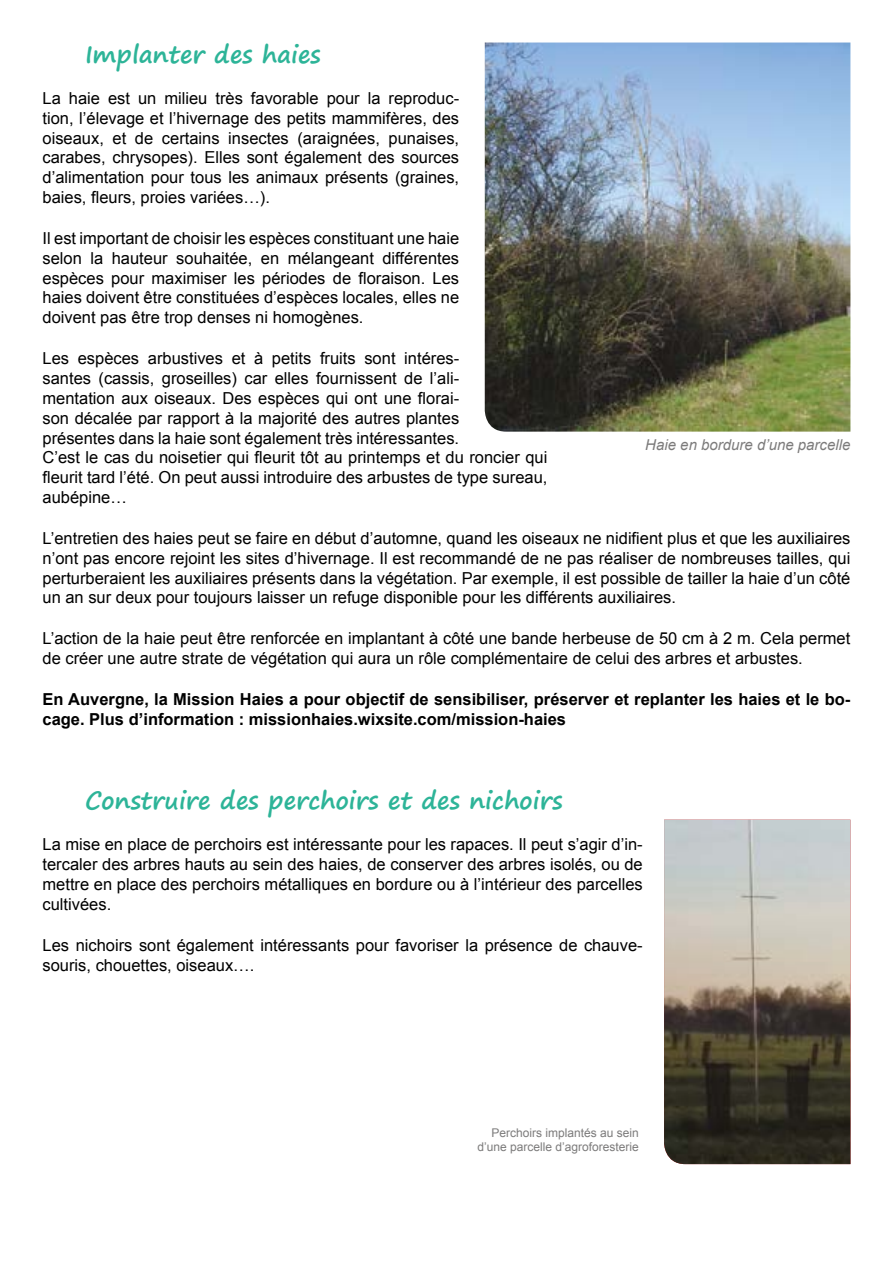
<style>
.page{position:relative;width:893px;height:1263px;background:#fff}
.page>*{position:absolute;margin:0;border:0;box-sizing:border-box;transform-origin:0 0}
.t1{font:700 24px "Segoe Print";color:#2db498}
.t2{font:16.5px/19.8px "Arial";color:#000;text-align:justify}
.t3{font:700 16.5px/19.8px "Arial";color:#000}
.t4{font:italic 15px "Arial";color:#7c7b7b}
.t5{font:12px/14.4px "Arial";color:#7c7b7b;text-align:right}
</style>
<div class="page">
<img style="left:485px;top:43px;width:365px;height:389px">
<img style="left:664px;top:820px;width:186px;height:344px">
<h1 class="t1" style="left:85px;top:32px;width:237px">Implanter des haies</h1>
<p class="t2" style="left:43px;top:88px;width:418px">La haie est un milieu très favorable pour la reproduc&shy;tion, l’élevage et l’hivernage des petits mammifères, des oiseaux, et de certains insectes (araignées, punaises, carabes, chrysopes). Elles sont également des sources d’alimentation pour tous les animaux présents (graines, baies, fleurs, proies variées…).</p>
<p class="t2" style="left:43px;top:229px;width:418px">Il est important de choisir les espèces constituant une haie selon la hauteur souhaitée, en mélangeant différentes espèces pour maximiser les périodes de floraison. Les haies doivent être constituées d’espèces locales, elles ne doivent pas être trop denses ni homogènes.</p>
<p class="t2" style="left:43px;top:349px;width:506px;text-align:left">Les espèces arbustives et à petits fruits sont intéres-<br>santes (cassis, groseilles) car elles fournissent de l’ali-<br>mentation aux oiseaux. Des espèces qui ont une florai-<br>son décalée par rapport à la majorité des autres plantes<br>présentes dans la haie sont également très intéressantes.<br>C’est le cas du noisetier qui fleurit tôt au printemps et du roncier qui fleurit tard l’été. On peut aussi introduire des arbustes de type sureau, aubépine…</p>
<p class="t2" style="left:43px;top:528px;width:809px">L’entretien des haies peut se faire en début d’automne, quand les oiseaux ne nidifient plus et que les auxiliaires n’ont pas encore rejoint les sites d’hivernage. Il est recommandé de ne pas réaliser de nombreuses tailles, qui perturberaient les auxiliaires présents dans la végétation. Par exemple, il est possible de tailler la haie d’un côté un an sur deux pour toujours laisser un refuge disponible pour les différents auxiliaires.</p>
<p class="t2" style="left:43px;top:629px;width:809px">L’action de la haie peut être renforcée en implantant à côté une bande herbeuse de 50 cm à 2 m. Cela permet de créer une autre strate de végétation qui aura un rôle complémentaire de celui des arbres et arbustes.</p>
<p class="t3" style="left:43px;top:690px;width:809px">En Auvergne, la Mission Haies a pour objectif de sensibiliser, préserver et replanter les haies et le bo&shy;cage. Plus d’information : missionhaies.wixsite.com/mission-haies</p>
<p class="t4" style="left:645px;top:435px;width:207px">Haie en bordure d’une parcelle</p>
<h1 class="t1" style="left:85px;top:779px;width:479px">Construire des perchoirs et des nichoirs</h1>
<p class="t2" style="left:43px;top:835px;width:602px">La mise en place de perchoirs est intéressante pour les rapaces. Il peut s’agir d’in&shy;tercaler des arbres hauts au sein des haies, de conserver des arbres isolés, ou de mettre en place des perchoirs métalliques en bordure ou à l’intérieur des parcelles cultivées.</p>
<p class="t2" style="left:43px;top:935px;width:602px">Les nichoirs sont également intéressants pour favoriser la présence de chauve&shy;souris, chouettes, oiseaux….</p>
<p class="t5" style="left:477px;top:1125px;width:163px">Perchoirs implantés au sein d’une parcelle d’agroforesterie</p>
</div>
